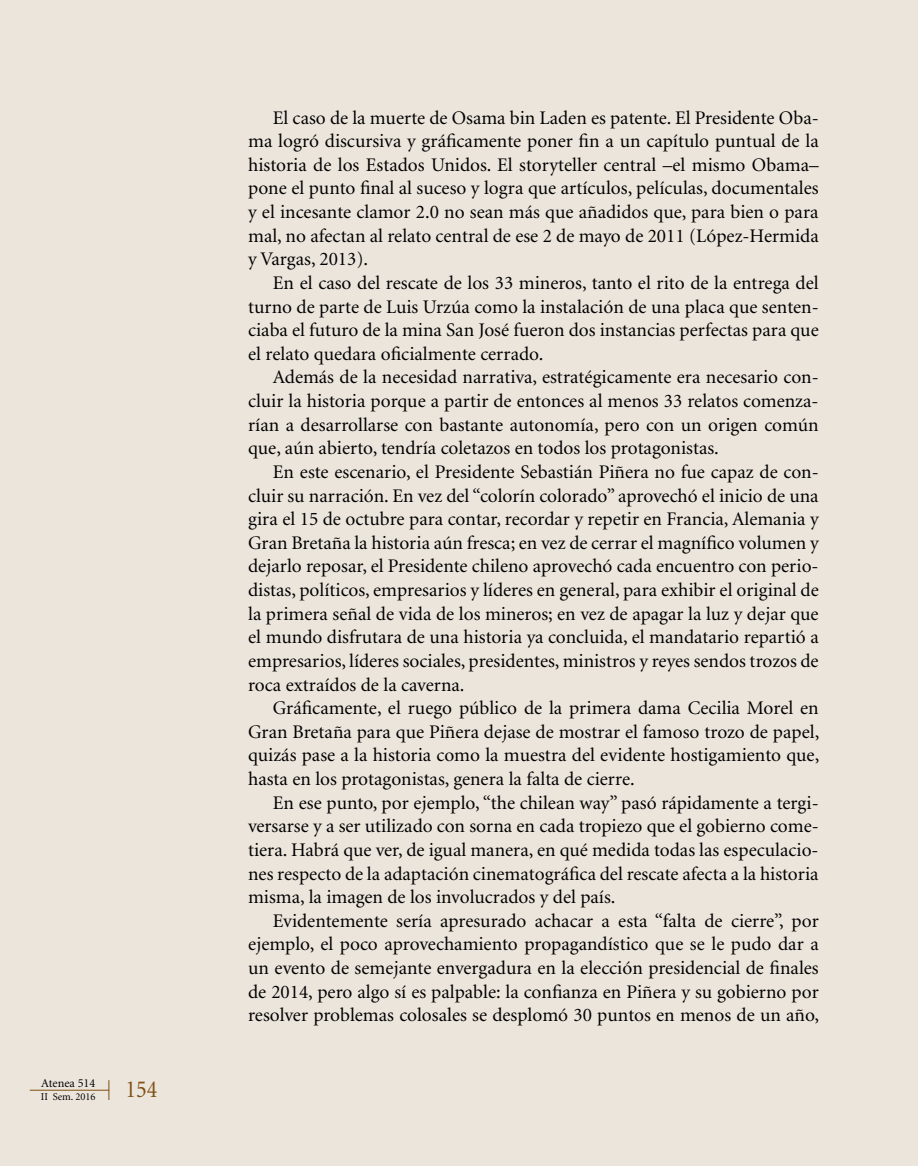
<style>
.page{position:relative;width:918px;height:1166px;background:#ece5dc}
.page>*{position:absolute;margin:0;border:0;box-sizing:border-box;transform-origin:0 0}
.t1{font:24.5px "Minion";color:#804f12;scale:.9 1}
.t2{font:19.25px/23.6px "Minion";color:#000;text-align:justify}
.t3{font:12.25px "Minion";color:#000}
.t4{font:10.5px "Minion";color:#000}
</style>
<div class="page">
<hr style="left:30px;top:1090px;width:79px;height:1px;background:#804f12">
<svg style="left:109px;top:1080px;width:1px;height:20px"></svg>
<p class="t3" style="left:41px;top:1077px;width:56px">Atenea 514</p>
<p class="t4" style="left:41px;top:1091px;width:56px">II Sem. 2016</p>
<p class="t1" style="left:126px;top:1077px;width:37px">154</p>
<p class="t2" style="left:248px;top:106px;width:572px;text-indent:25px">El caso de la muerte de Osama bin Laden es patente. El Presidente Oba&shy;ma logró discursiva y gráficamente poner fin a un capítulo puntual de la historia de los Estados Unidos. El storyteller central –el mismo Obama– pone el punto final al suceso y logra que artículos, películas, documentales y el incesante clamor 2.0 no sean más que añadidos que, para bien o para mal, no afectan al relato central de ese 2 de mayo de 2011 (López-Hermida y Vargas, 2013).</p>
<p class="t2" style="left:248px;top:272px;width:572px;text-indent:25px">En el caso del rescate de los 33 mineros, tanto el rito de la entrega del turno de parte de Luis Urzúa como la instalación de una placa que senten&shy;ciaba el futuro de la mina San José fueron dos instancias perfectas para que el relato quedara oficialmente cerrado.</p>
<p class="t2" style="left:248px;top:366px;width:572px;text-indent:25px">Además de la necesidad narrativa, estratégicamente era necesario con&shy;cluir la historia porque a partir de entonces al menos 33 relatos comenza&shy;rían a desarrollarse con bastante autonomía, pero con un origen común que, aún abierto, tendría coletazos en todos los protagonistas.</p>
<p class="t2" style="left:248px;top:461px;width:572px;text-indent:25px">En este escenario, el Presidente Sebastián Piñera no fue capaz de con&shy;cluir su narración. En vez del “colorín colorado” aprovechó el inicio de una gira el 15 de octubre para contar, recordar y repetir en Francia, Alemania y Gran Bretaña la historia aún fresca; en vez de cerrar el magnífico volumen y dejarlo reposar, el Presidente chileno aprovechó cada encuentro con perio&shy;distas, políticos, empresarios y líderes en general, para exhibir el original de la primera señal de vida de los mineros; en vez de apagar la luz y dejar que el mundo disfrutara de una historia ya concluida, el mandatario repartió a empresarios, líderes sociales, presidentes, ministros y reyes sendos trozos de roca extraídos de la caverna.</p>
<p class="t2" style="left:248px;top:697px;width:573px;text-indent:25px">Gráficamente, el ruego público de la primera dama Cecilia Morel en Gran Bretaña para que Piñera dejase de mostrar el famoso trozo de papel, quizás pase a la historia como la muestra del evidente hostigamiento que, hasta en los protagonistas, genera la falta de cierre.</p>
<p class="t2" style="left:248px;top:791px;width:572px;text-indent:25px">En ese punto, por ejemplo, “the chilean way” pasó rápidamente a tergi&shy;versarse y a ser utilizado con sorna en cada tropiezo que el gobierno come&shy;tiera. Habrá que ver, de igual manera, en qué medida todas las especulacio&shy;nes respecto de la adaptación cinematográfica del rescate afecta a la historia misma, la imagen de los involucrados y del país.</p>
<p class="t2" style="left:248px;top:909px;width:572px;text-indent:25px">Evidentemente sería apresurado achacar a esta “falta de cierre”, por ejemplo, el poco aprovechamiento propagandístico que se le pudo dar a un evento de semejante envergadura en la elección presidencial de finales de 2014, pero algo sí es palpable: la confianza en Piñera y su gobierno por resolver problemas colosales se desplomó 30 puntos en menos de un año,</p>
</div>
